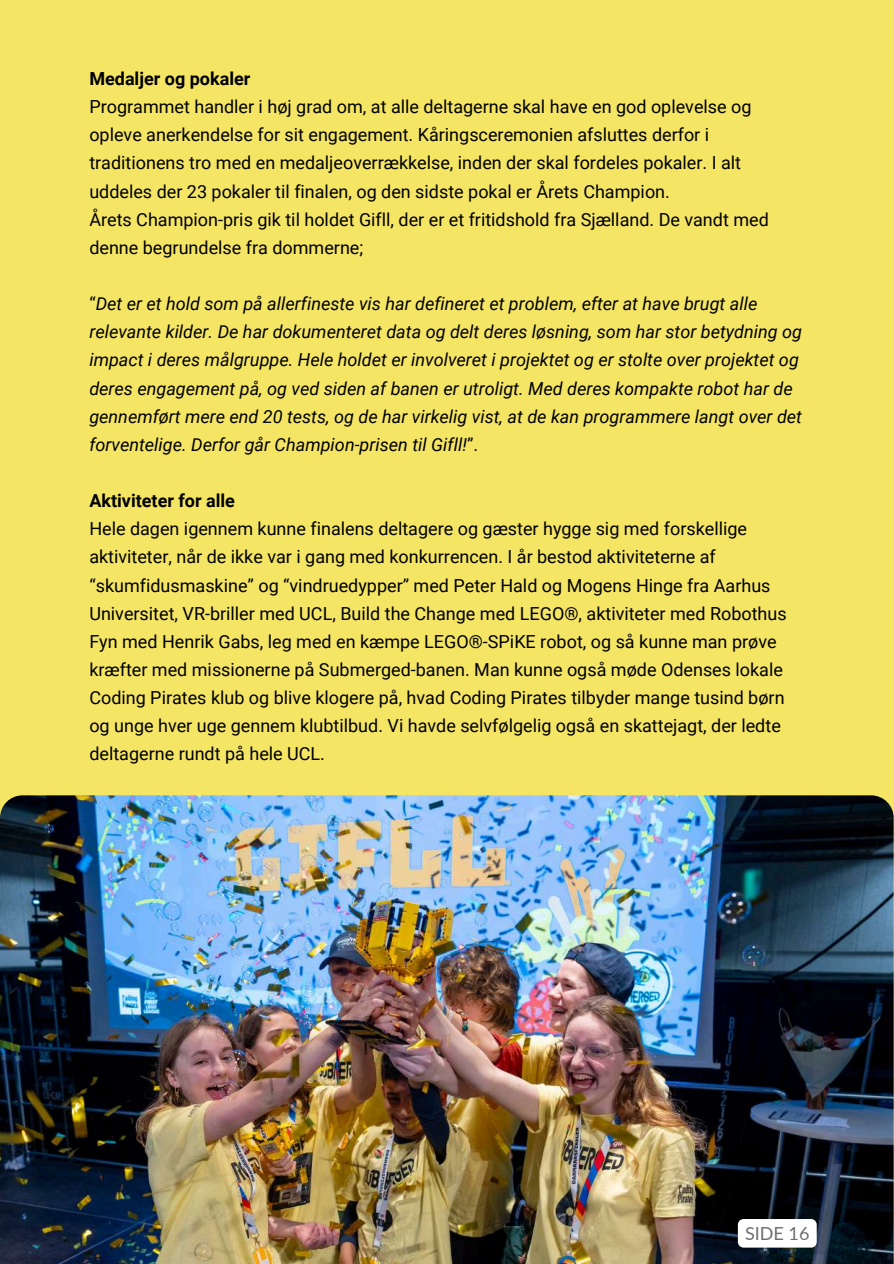
<style>
.page{position:relative;width:894px;height:1264px;background:#fff}
.page>*{position:absolute;margin:0;border:0;box-sizing:border-box;transform-origin:0 0}
.t1{font:18px/28.2px "Roboto";color:#000}
.t2{font:italic 18px/28.2px "Roboto";color:#000}
.t3{font:700 18px "Roboto";color:#000}
.t4{font:18px "Lato";color:#6d6e71}
.s1{font-style:normal}
</style>
<div class="page">
<div style="left:0;top:0;width:893px;height:1263px;background:#f5e565"></div>
<img style="left:0;top:795px;width:893px;height:468px">
<div style="left:737px;top:1218px;width:79px;height:29px;background:#fff"></div>
<p class="t3" style="left:89px;top:68px;width:162px">Medaljer og pokaler</p>
<p class="t1" style="left:89px;top:93px;width:680px">Programmet handler i høj grad om, at alle deltagerne skal have en god oplevelse og opleve anerkendelse for sit engagement. Kåringsceremonien afsluttes derfor i traditionens tro med en medaljeoverrækkelse, inden der skal fordeles pokaler. I alt uddeles der 23 pokaler til finalen, og den sidste pokal er Årets Champion.<br>Årets Champion-pris gik til holdet Gifll, der er et fritidshold fra Sjælland. De vandt med denne begrundelse fra dommerne;</p>
<p class="t2" style="left:89px;top:290px;width:714px"><span class="s1">“</span>Det er et hold som på allerfineste vis har defineret et problem, efter at have brugt alle relevante kilder. De har dokumenteret data og delt deres løsning, som har stor betydning og impact i deres målgruppe. Hele holdet er involveret i projektet og er stolte over projektet og deres engagement på, og ved siden af banen er utroligt. Med deres kompakte robot har de gennemført mere end 20 tests, og de har virkelig vist, at de kan programmere langt over det forventelige. Derfor går Champion-prisen til Gifll!<span class="s1">”.</span></p>
<p class="t3" style="left:89px;top:490px;width:147px">Aktiviteter for alle</p>
<p class="t1" style="left:89px;top:515px;width:698px">Hele dagen igennem kunne finalens deltagere og gæster hygge sig med forskellige aktiviteter, når de ikke var i gang med konkurrencen. I år bestod aktiviteterne af “skumfidusmaskine” og “vindruedypper” med Peter Hald og Mogens Hinge fra Aarhus Universitet, VR-briller med UCL, Build the Change med LEGO®, aktiviteter med Robothus Fyn med Henrik Gabs, leg med en kæmpe LEGO®-SPiKE robot, og så kunne man prøve kræfter med missionerne på Submerged-banen. Man kunne også møde Odenses lokale Coding Pirates klub og blive klogere på, hvad Coding Pirates tilbyder mange tusind børn og unge hver uge gennem klubtilbud. Vi havde selvfølgelig også en skattejagt, der ledte deltagerne rundt på hele UCL.</p>
<p class="t4" style="left:744px;top:1221px;width:66px">SIDE 16</p>
</div>
